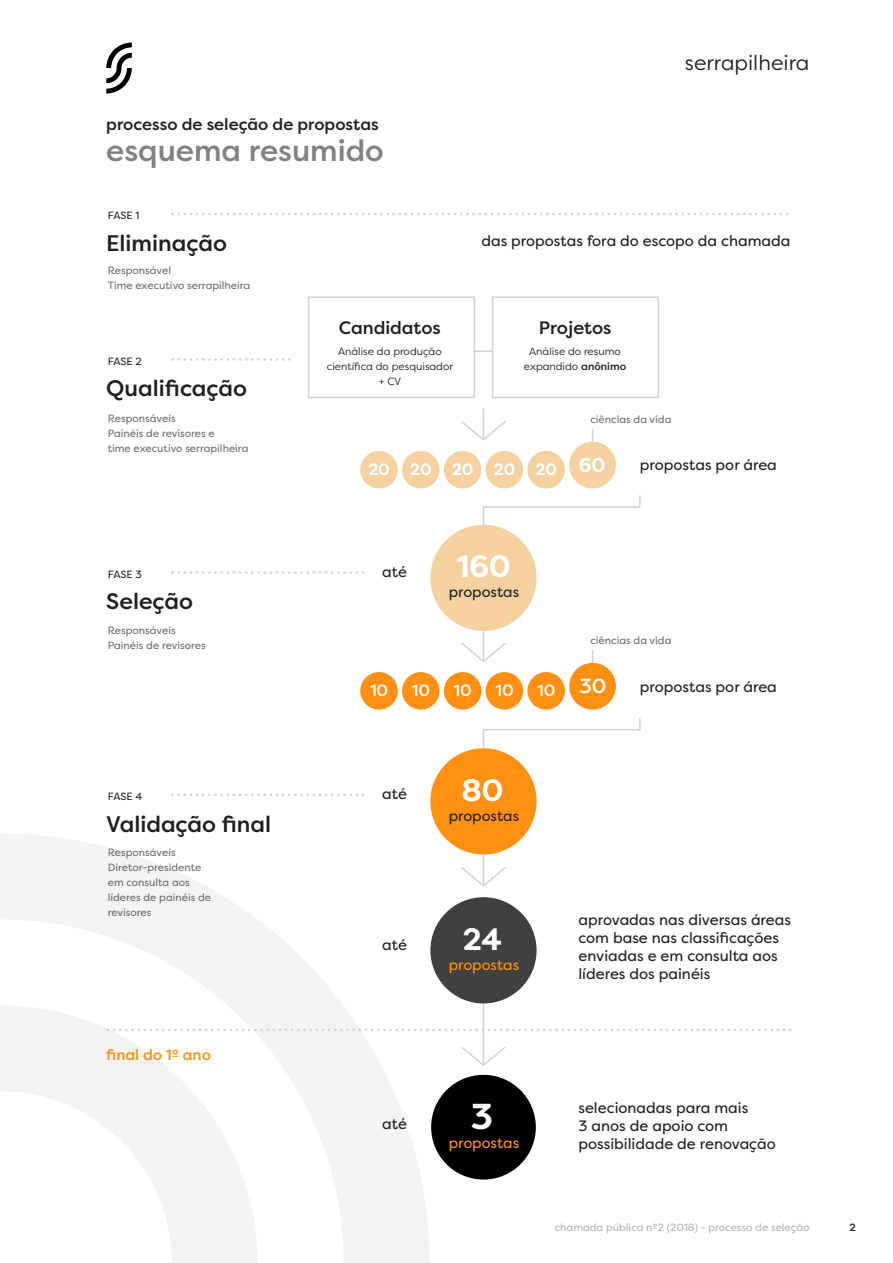
<style>
.page{position:relative;width:893px;height:1263px;background:#fff}
.page>*{position:absolute;margin:0;border:0;box-sizing:border-box;transform-origin:0 0}
.t1{font:700 36px "Filson Pro";color:#fff}
.t2{font:700 30.9px "Filson Pro";letter-spacing:-.01em;color:#fff}
.t3{font:500 30px "Filson Pro";color:#808285}
.t4{font:500 22.5px "Filson Pro";color:#231f20}
.t5{font:21px "Filson Pro";color:#231f20}
.t6{font:500 18px "Filson Pro";color:#222}
.t7{font:500 16.5px "Filson Pro";color:#231f20}
.t8{font:500 16.35px "Filson Pro";letter-spacing:-.01em;color:#fff}
.t9{font:700 16.35px "Filson Pro";letter-spacing:-.01em;color:#fff}
.t10{font:15px/18px "Filson Pro";color:#231f20}
.t11{font:500 15px "Filson Pro";color:#ff9012}
.t12{font:14.7px "Filson Pro";color:#222}
.t13{font:14.7px "Filson Pro";color:#ff9012}
.t14{font:10.5px/15px "Filson Pro";color:#6d6e70}
.t15{font:10.5px/15px "Filson Pro";color:#231f20;text-align:center}
.t16{font:10.5px "Filson Pro";color:#b2b3b7}
.t17{font:10.5px "Filson Pro";letter-spacing:-.015em;color:#222}
.t18{font:500 10.5px "Filson Pro";color:#231f20}
.s1{font-weight:500}
</style>
<div class="page">
<svg style="left:106px;top:43px;width:26px;height:51px"></svg>
<svg style="left:0;top:834px;width:429px;height:429px"></svg>
<svg style="left:461px;top:409px;width:45px;height:32px"></svg>
<hr style="left:483px;top:630px;width:1px;height:30px;background:#d0d2d3">
<svg style="left:461px;top:641px;width:45px;height:22px"></svg>
<hr style="left:483px;top:854px;width:1px;height:30px;background:#d0d2d3">
<svg style="left:461px;top:865px;width:45px;height:22px"></svg>
<div style="left:430px;top:525px;width:107px;height:106px;background:#f4d19f;border-radius:50%"></div>
<div style="left:360px;top:672px;width:38px;height:38px;background:#ff9012;border-radius:50%"></div>
<div style="left:402px;top:672px;width:38px;height:38px;background:#ff9012;border-radius:50%"></div>
<div style="left:444px;top:672px;width:37px;height:38px;background:#ff9012;border-radius:50%"></div>
<div style="left:486px;top:672px;width:37px;height:38px;background:#ff9012;border-radius:50%"></div>
<div style="left:527px;top:672px;width:38px;height:38px;background:#ff9012;border-radius:50%"></div>
<div style="left:569px;top:663px;width:47px;height:47px;background:#ff9012;border-radius:50%"></div>
<div style="left:360px;top:451px;width:38px;height:37px;background:#f4d19f;border-radius:50%"></div>
<div style="left:402px;top:451px;width:38px;height:37px;background:#f4d19f;border-radius:50%"></div>
<div style="left:444px;top:451px;width:37px;height:37px;background:#f4d19f;border-radius:50%"></div>
<div style="left:486px;top:451px;width:37px;height:37px;background:#f4d19f;border-radius:50%"></div>
<div style="left:527px;top:451px;width:38px;height:37px;background:#f4d19f;border-radius:50%"></div>
<div style="left:569px;top:442px;width:47px;height:46px;background:#f4d19f;border-radius:50%"></div>
<svg style="left:482px;top:718px;width:159px;height:32px"></svg>
<svg style="left:482px;top:495px;width:159px;height:32px"></svg>
<div style="left:430px;top:748px;width:107px;height:106px;background:#ff9012;border-radius:50%"></div>
<hr style="left:483px;top:1003px;width:1px;height:61px;background:#d0d2d3">
<svg style="left:461px;top:1045px;width:45px;height:21px"></svg>
<div style="left:430px;top:897px;width:107px;height:106px;background:#404041;border-radius:50%"></div>
<div style="left:431px;top:1075px;width:105px;height:104px;background:#000;border-radius:50%"></div>
<div style="left:308px;top:297px;width:167px;height:101px;border:1px solid #d0d2d3"></div>
<div style="left:492px;top:297px;width:167px;height:101px;border:1px solid #d0d2d3"></div>
<svg style="left:172px;top:213px;width:617px;height:2px"></svg>
<svg style="left:172px;top:358px;width:119px;height:3px"></svg>
<svg style="left:172px;top:571px;width:193px;height:3px"></svg>
<svg style="left:172px;top:793px;width:193px;height:3px"></svg>
<svg style="left:108px;top:1028px;width:682px;height:3px"></svg>
<svg style="left:474px;top:351px;width:19px;height:1px"></svg>
<svg style="left:592px;top:429px;width:1px;height:13px"></svg>
<svg style="left:592px;top:650px;width:1px;height:13px"></svg>
<p class="t7" style="left:106px;top:112px;width:274px">processo de seleção de propostas</p>
<p class="t3" style="left:106px;top:130px;width:279px">esquema resumido</p>
<p class="t17" style="left:108px;top:209px;width:33px">FASE 1</p>
<p class="t4" style="left:106px;top:227px;width:122px">Eliminação</p>
<p class="t14" style="left:108px;top:263px;width:144px">Responsável<br>Time executivo serrapilheira</p>
<p class="t17" style="left:108px;top:354px;width:36px">FASE 2</p>
<p class="t4" style="left:106px;top:373px;width:142px">Qualificação</p>
<p class="t14" style="left:108px;top:410px;width:142px">Responsáveis<br>Painéis de revisores e<br>time executivo serrapilheira</p>
<p class="t6" style="left:339px;top:315px;width:104px">Candidatos</p>
<p class="t15" style="left:327px;top:343px;width:128px">Análise da produção científica do pesquisador + CV</p>
<p class="t5" style="left:685px;top:49px;width:126px">serrapilheira</p>
<p class="t10" style="left:481px;top:232px;width:311px">das propostas fora do escopo da chamada</p>
<p class="t6" style="left:539px;top:315px;width:74px">Projetos</p>
<p class="t15" style="left:524px;top:343px;width:104px">Análise do resumo expandido <span class="s1">anônimo</span></p>
<p class="t14" style="left:590px;top:412px;width:83px">ciências da vida</p>
<p class="t17" style="left:108px;top:567px;width:36px">FASE 3</p>
<p class="t4" style="left:106px;top:586px;width:88px">Seleção</p>
<p class="t14" style="left:108px;top:622px;width:99px">Responsáveis<br>Painéis de revisores</p>
<p class="t17" style="left:108px;top:789px;width:36px">FASE 4</p>
<p class="t4" style="left:106px;top:808px;width:166px">Validação final</p>
<p class="t14" style="left:108px;top:845px;width:105px">Responsáveis<br>Diretor-presidente em consulta aos líderes de painéis de revisores</p>
<p class="t11" style="left:106px;top:1044px;width:106px">final do 1º ano</p>
<p class="t9" style="left:368px;top:459px;width:239px">20 20 20 20 20 <sup>60</sup></p>
<p class="t10" style="left:382px;top:562px;width:26px">até</p>
<p class="t2" style="left:457px;top:547px;width:56px">160</p>
<p class="t12" style="left:449px;top:582px;width:72px">propostas</p>
<p class="t10" style="left:640px;top:455px;width:139px">propostas por área</p>
<p class="t14" style="left:590px;top:633px;width:83px">ciências da vida</p>
<p class="t8" style="left:370px;top:679px;width:19px">10</p>
<p class="t8" style="left:412px;top:679px;width:19px">10</p>
<p class="t8" style="left:454px;top:679px;width:19px">10</p>
<p class="t8" style="left:496px;top:679px;width:19px">10</p>
<p class="t8" style="left:537px;top:679px;width:70px">10 <sup>30</sup></p>
<p class="t10" style="left:382px;top:785px;width:26px">até</p>
<p class="t2" style="left:461px;top:771px;width:43px">80</p>
<p class="t12" style="left:449px;top:806px;width:72px">propostas</p>
<p class="t10" style="left:640px;top:678px;width:139px">propostas por área</p>
<p class="t10" style="left:382px;top:935px;width:26px">até</p>
<p class="t2" style="left:463px;top:919px;width:41px">24</p>
<p class="t13" style="left:449px;top:954px;width:72px">propostas</p>
<p class="t10" style="left:578px;top:910px;width:214px">aprovadas nas diversas áreas com base nas classificações enviadas e em consulta aos líderes dos painéis</p>
<p class="t10" style="left:382px;top:1114px;width:26px">até</p>
<p class="t1" style="left:471px;top:1094px;width:24px">3</p>
<p class="t13" style="left:449px;top:1133px;width:72px">propostas</p>
<p class="t10" style="left:578px;top:1099px;width:199px">selecionadas para mais<br>3 anos de apoio com possibilidade de renovação</p>
<p class="t16" style="left:555px;top:1220px;width:256px">chamada pública nº2 (2018) - processo de seleção</p>
<p class="t18" style="left:849px;top:1220px;width:8px">2</p>
</div>
